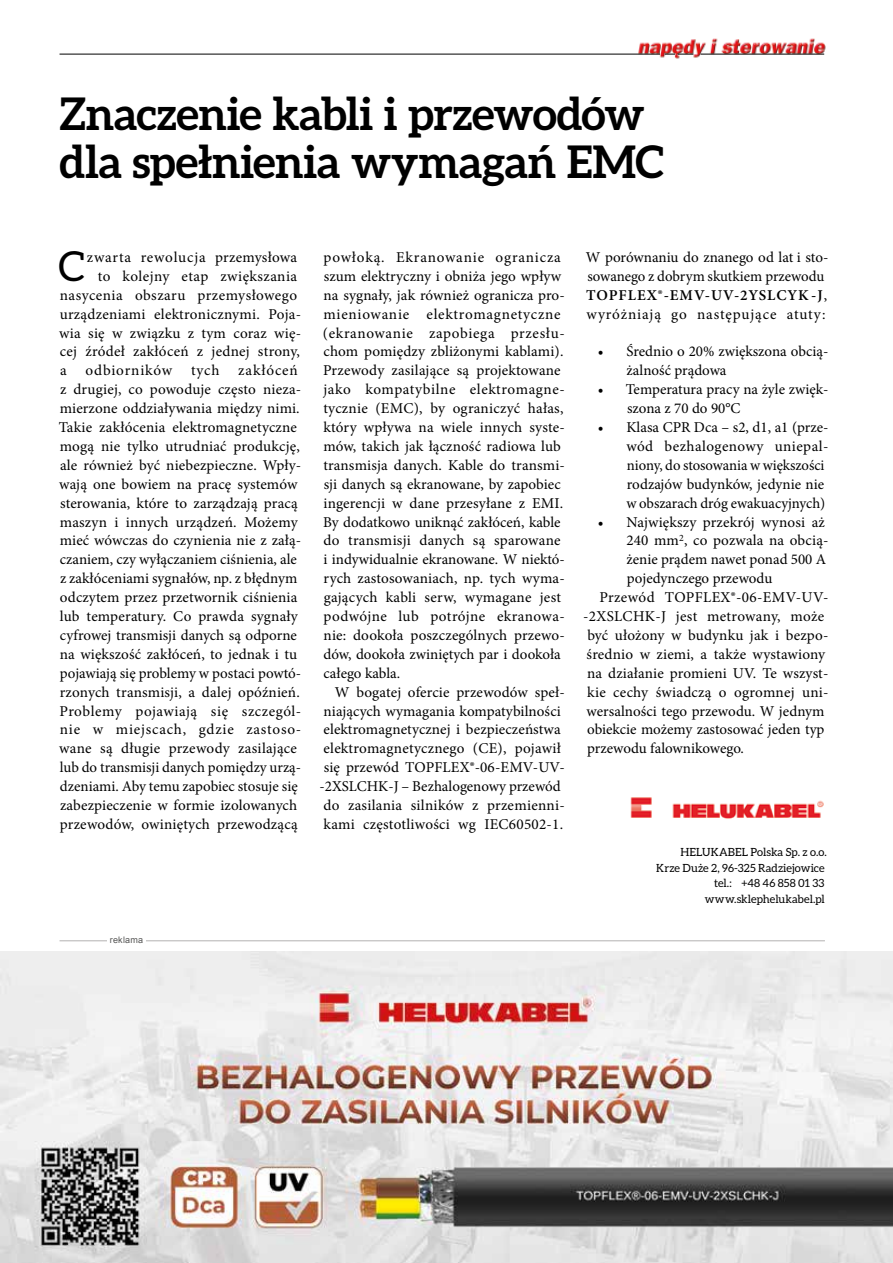
<style>
.page{position:relative;width:893px;height:1263px;background:#fff}
.page>*{position:absolute;margin:0;border:0;box-sizing:border-box;transform-origin:0 0}
.t1{font:700 45px/48px "Aleo";letter-spacing:-.01em;color:#000}
.t2{font:41.4px "Aleo";color:#000}
.t3{font:15px/18.9px "Minion Pro";letter-spacing:.01em;color:#000}
.t4{font:15px "Minion Pro";letter-spacing:.03em;color:#000}
.t5{font:15px "Minion Pro";letter-spacing:.04em;color:#000}
.t6{font:15px "Minion Pro";letter-spacing:.05em;color:#000}
.t7{font:11.25px/15.9px "Aleo";letter-spacing:.005em;color:#000;text-align:right}
.t8{font:9px "Arial";letter-spacing:.02em;color:#575756}
.s1{font-weight:600}
</style>
<div class="page">
<img style="left:636px;top:38px;width:190px;height:21px">
<hr style="left:60px;top:54px;width:600px;height:1px;background:#000">
<svg style="left:665px;top:54px;width:28px;height:1px"></svg>
<hr style="left:700px;top:54px;width:124px;height:1px;background:#000">
<hr style="left:60px;top:940px;width:765px;height:1px;background:#b3b2b2">
<div style="left:107px;top:936px;width:39px;height:9px;background:#fff"></div>
<img style="left:0;top:951px;width:893px;height:312px">
<img style="left:630px;top:797px;width:194px;height:22px">
<h1 class="t1" style="left:60px;top:89px;width:606px">Znaczenie kabli i przewodów dla spełnienia wymagań EMC</h1>
<h2 class="t2" style="left:59px;top:243px;width:28px">C</h2>
<p class="t5" style="left:87px;top:247px;width:212px">zwarta rewolucja przemysłowa</p>
<p class="t4" style="left:98px;top:266px;width:201px">to kolejny etap zwiększania</p>
<p class="t4" style="left:60px;top:285px;width:239px">nasycenia obszaru przemysłowego</p>
<p class="t3" style="left:60px;top:304px;width:243px">urządzeniami elektronicznymi. Poja-</p>
<p class="t3" style="left:59px;top:323px;width:243px">wia się w związku z tym coraz wię-</p>
<p class="t3" style="left:60px;top:342px;width:241px">cej źródeł zakłóceń z jednej strony,</p>
<p class="t3" style="left:60px;top:361px;width:8px">a</p>
<p class="t6" style="left:86px;top:360px;width:88px">odbiorników</p>
<p class="t3" style="left:191px;top:361px;width:30px">tych</p>
<p class="t3" style="left:59px;top:361px;width:244px;text-indent:179px">zakłóceń z drugiej, co powoduje często nieza&shy;mierzone oddziaływania między nimi.<br>Takie zakłócenia elektromagnetyczne mogą nie tylko utrudniać produkcję, ale również być niebezpieczne. Wpły&shy;wają one bowiem na pracę systemów sterowania, które to zarządzają pracą maszyn i innych urządzeń. Możemy mieć wówczas do czynienia nie z załą&shy;czaniem, czy wyłączaniem ciśnienia, ale z zakłóceniami sygnałów, np. z błędnym odczytem przez przetwornik ciśnienia lub temperatury. Co prawda sygnały cyfrowej transmisji danych są odporne na większość zakłóceń, to jednak i tu pojawiają się problemy w postaci powtó&shy;rzonych transmisji, a dalej opóźnień.<br>Problemy pojawiają się szczegól&shy;nie w miejscach, gdzie zastoso&shy;wane są długie przewody zasilające lub do transmisji danych pomiędzy urzą&shy;dzeniami. Aby temu zapobiec stosuje się zabezpieczenie w formie izolowanych przewodów, owiniętych przewodzącą</p>
<p class="t3" style="left:323px;top:248px;width:244px">powłoką. Ekranowanie ogranicza szum elektryczny i obniża jego wpływ na sygnały, jak również ogranicza pro&shy;mieniowanie elektromagnetyczne (ekranowanie zapobiega przesłu&shy;chom pomiędzy zbliżonymi kablami).<br>Przewody zasilające są projektowane jako kompatybilne elektromagne&shy;tycznie (EMC), by ograniczyć hałas, który wpływa na wiele innych syste&shy;mów, takich jak łączność radiowa lub transmisja danych. Kable do transmi&shy;sji danych są ekranowane, by zapobiec ingerencji w dane przesyłane z EMI.<br>By dodatkowo uniknąć zakłóceń, kable do transmisji danych są sparowane i indywidualnie ekranowane. W niektó&shy;rych zastosowaniach, np. tych wyma&shy;gających kabli serw, wymagane jest podwójne lub potrójne ekranowa&shy;nie: dookoła poszczególnych przewo&shy;dów, dookoła zwiniętych par i dookoła całego kabla.</p>
<p class="t3" style="left:320px;top:682px;width:247px;text-indent:15px">W bogatej ofercie przewodów speł&shy;niających wymagania kompatybilności elektromagnetycznej i bezpieczeństwa elektromagnetycznego (CE), pojawił się przewód TOPFLEX®-06-EMV-UV--2XSLCHK-J – Bezhalogenowy przewód do zasilania silników z przemienni&shy;kami częstotliwości wg IEC60502-1.</p>
<p class="t8" style="left:110px;top:934px;width:35px">reklama</p>
<p class="t3" style="left:586px;top:248px;width:244px">W porównaniu do znanego od lat i sto&shy;sowanego z dobrym skutkiem przewodu <span class="s1">TOPFLEX®-EMV-UV-2YSLCYK-J</span>, wyróżniają go następujące atuty:</p>
<p class="t3" style="left:627px;top:342px;width:203px;text-indent:-29px">• Średnio o 20% zwiększona obcią&shy;żalność prądowa</p>
<p class="t3" style="left:627px;top:380px;width:203px;text-indent:-29px">• Temperatura pracy na żyle zwięk&shy;szona z 70 do 90°C</p>
<p class="t3" style="left:626px;top:418px;width:204px;text-indent:-28px">• Klasa CPR Dca – s2, d1, a1 (prze&shy;wód bezhalogenowy uniepal&shy;niony, do stosowania w większości rodzajów budynków, jedynie nie w obszarach dróg ewakuacyjnych)</p>
<p class="t3" style="left:598px;top:512px;width:228px">• Największy przekrój wynosi aż</p>
<p class="t3" style="left:626px;top:531px;width:204px">240 mm<sup>2</sup>, co pozwala na obcią-</p>
<p class="t3" style="left:627px;top:550px;width:201px">żenie prądem nawet ponad 500 A</p>
<p class="t3" style="left:627px;top:569px;width:147px">pojedynczego przewodu</p>
<p class="t3" style="left:599px;top:588px;width:231px">Przewód TOPFLEX®-06-EMV-UV-</p>
<p class="t3" style="left:583px;top:607px;width:242px">-2XSLCHK-J jest metrowany, może</p>
<p class="t3" style="left:587px;top:626px;width:243px">być ułożony w budynku jak i bezpo-</p>
<p class="t3" style="left:587px;top:645px;width:240px">średnio w ziemi, a także wystawiony</p>
<p class="t3" style="left:587px;top:664px;width:243px">na działanie promieni UV. Te wszyst-</p>
<p class="t3" style="left:587px;top:682px;width:243px">kie cechy świadczą o ogromnej uni-</p>
<p class="t3" style="left:587px;top:701px;width:240px">wersalności tego przewodu. W jednym</p>
<p class="t3" style="left:587px;top:720px;width:239px">obiekcie możemy zastosować jeden typ</p>
<p class="t3" style="left:587px;top:739px;width:158px">przewodu falownikowego.</p>
<p class="t7" style="left:656px;top:843px;width:172px">HELUKABEL Polska Sp. z o.o.<br>Krze Duże 2, 96-325 Radziejowice tel.: +48 46 858 01 33 www.sklephelukabel.pl</p>
</div>
